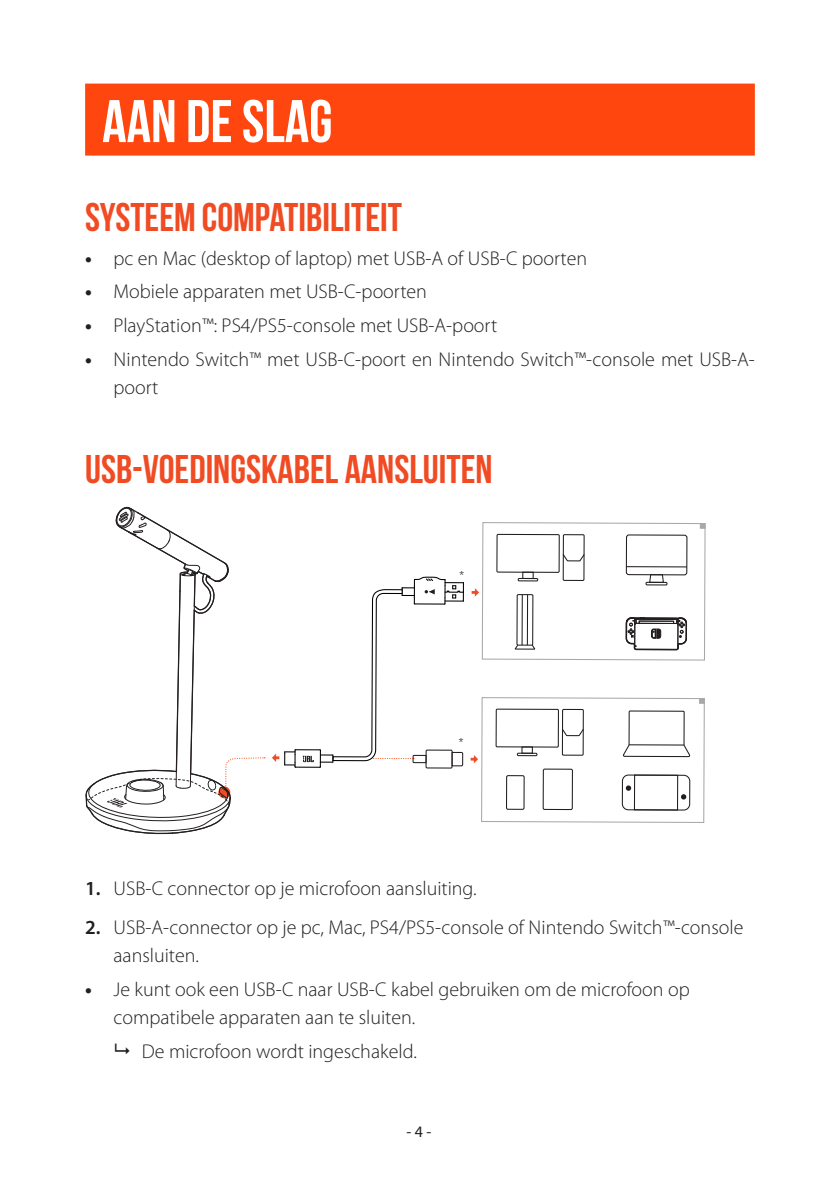
<style>
.page{position:relative;width:840px;height:1191px;background:#fff}
.page>*{position:absolute;margin:0;border:0;box-sizing:border-box;transform-origin:0 0}
.Title1{font:700 60px "Bebas Neue";color:#fff}
.Title2{font:700 40px "Bebas Neue";color:#f04b23}
.t1{font:300 20px/28px "Myriad Pro";color:#231f20}
.t2{font:16px "Myriad Pro";color:#231f20}
.t3{font:11.6px "Bebas Neue";color:#231f20}
.s1{font-weight:700}
.s2{font-weight:600}
</style>
<div class="page">
<div style="left:85px;top:84px;width:669px;height:72px;background:#ff460f"></div>
<svg style="left:85px;top:506px;width:180px;height:328px"></svg>
<svg style="left:470px;top:522px;width:235px;height:301px"></svg>
<svg style="left:272px;top:576px;width:192px;height:193px"></svg>
<p class="Title1" style="left:102px;top:88px;width:232px">AAN DE SLAG</p>
<p class="Title2" style="left:85px;top:195px;width:318px">SYSTEEM COMPATIBILITEIT</p>
<p class="t1" style="left:85px;top:244px;width:503px"><span class="s1">•</span> pc en Mac (desktop of laptop) met USB-A of USB-C poorten</p>
<p class="t1" style="left:85px;top:278px;width:343px"><span class="s1">•</span> Mobiele apparaten met USB-C-poorten</p>
<p class="t1" style="left:85px;top:311px;width:413px"><span class="s1">•</span> PlayStation™: PS4/PS5-console met USB-A-poort</p>
<p class="t1" style="left:113px;top:345px;width:642px;text-indent:-28px"><span class="s1">•</span> Nintendo Switch™ met USB-C-poort en Nintendo Switch™-console met USB-A&shy;poort</p>
<p class="Title2" style="left:85px;top:447px;width:408px">USB-VOEDINGSKABEL AANSLUITEN</p>
<p class="t3" style="left:459px;top:569px;width:6px">*</p>
<p class="t3" style="left:458px;top:736px;width:6px">*</p>
<p class="t1" style="left:85px;top:874px;width:393px"><span class="s2">1.</span> USB-C connector op je microfoon aansluiting.</p>
<p class="t1" style="left:113px;top:914px;width:631px;text-indent:-28px"><span class="s2">2.</span> USB-A-connector op je pc, Mac, PS4/PS5-console of Nintendo Switch™-console aansluiten.</p>
<p class="t1" style="left:113px;top:975px;width:577px;text-indent:-28px"><span class="s1">•</span> Je kunt ook een USB-C naar USB-C kabel gebruiken om de microfoon op compatibele apparaten aan te sluiten.</p>
<p class="t1" style="left:142px;top:1037px;width:276px">De microfoon wordt ingeschakeld.</p>
<p class="t2" style="left:406px;top:1122px;width:26px">- 4 -</p>
</div>
